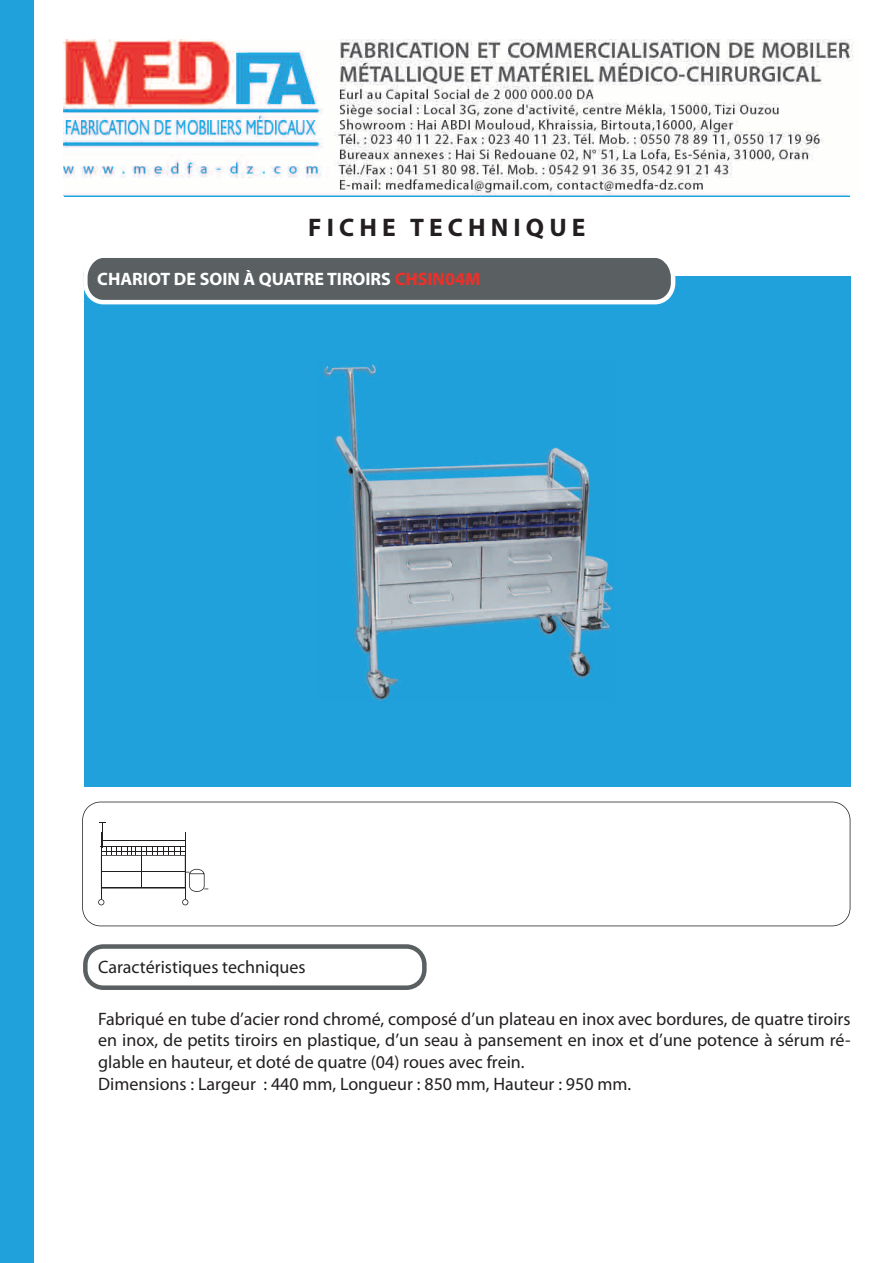
<style>
.page{position:relative;width:893px;height:1263px;background:#fff}
.page>*{position:absolute;margin:0;border:0;box-sizing:border-box;transform-origin:0 0}
.t1{font:700 25.5px "Myriad Pro";letter-spacing:.2em;color:#231f20}
.t2{font:18px/21.6px "Myriad Pro";color:#231f20}
.t3{font:700 18px "Myriad Pro";color:#fff}
.s1{color:#ee2f2a}
</style>
<div class="page">
<div style="left:0;top:0;width:33px;height:1263px;background:#20a1db"></div>
<hr style="left:64px;top:196px;width:786px;height:1px;background:#20a1db">
<div style="left:84px;top:276px;width:766px;height:511px;background:#20a1db"></div>
<svg style="left:83px;top:258px;width:592px;height:46px;background:#6b7173"></svg>
<svg style="left:83px;top:944px;width:344px;height:46px"></svg>
<svg style="left:82px;top:802px;width:768px;height:124px"></svg>
<img style="left:64px;top:39px;width:789px;height:157px">
<img style="left:322px;top:364px;width:293px;height:338px">
<hr style="left:185px;top:832px;width:1px;height:67px;background:#231f20">
<hr style="left:101px;top:832px;width:1px;height:67px;background:#231f20">
<svg style="left:98px;top:899px;width:6px;height:6px"></svg>
<svg style="left:182px;top:899px;width:6px;height:6px"></svg>
<svg style="left:99px;top:822px;width:109px;height:70px"></svg>
<hr style="left:101px;top:840px;width:84px;height:1px;background:#231f20">
<h1 class="t1" style="left:308px;top:210px;width:279px">FICHE TECHNIQUE</h1>
<p class="t3" style="left:97px;top:268px;width:384px">CHARIOT DE SOIN À QUATRE TIROIRS <span class="s1">CHSIN04M</span></p>
<p class="t2" style="left:98px;top:955px;width:209px">Caractéristiques techniques</p>
<p class="t2" style="left:98px;top:1007px;width:754px">Fabriqué en tube d’acier rond chromé, composé d’un plateau en inox avec bordures, de quatre tiroirs en inox, de petits tiroirs en plastique, d’un seau à pansement en inox et d’une potence à sérum ré&shy;glable en hauteur, et doté de quatre (04) roues avec frein.<br>Dimensions : Largeur : 440 mm, Longueur : 850 mm, Hauteur : 950 mm.</p>
</div>
